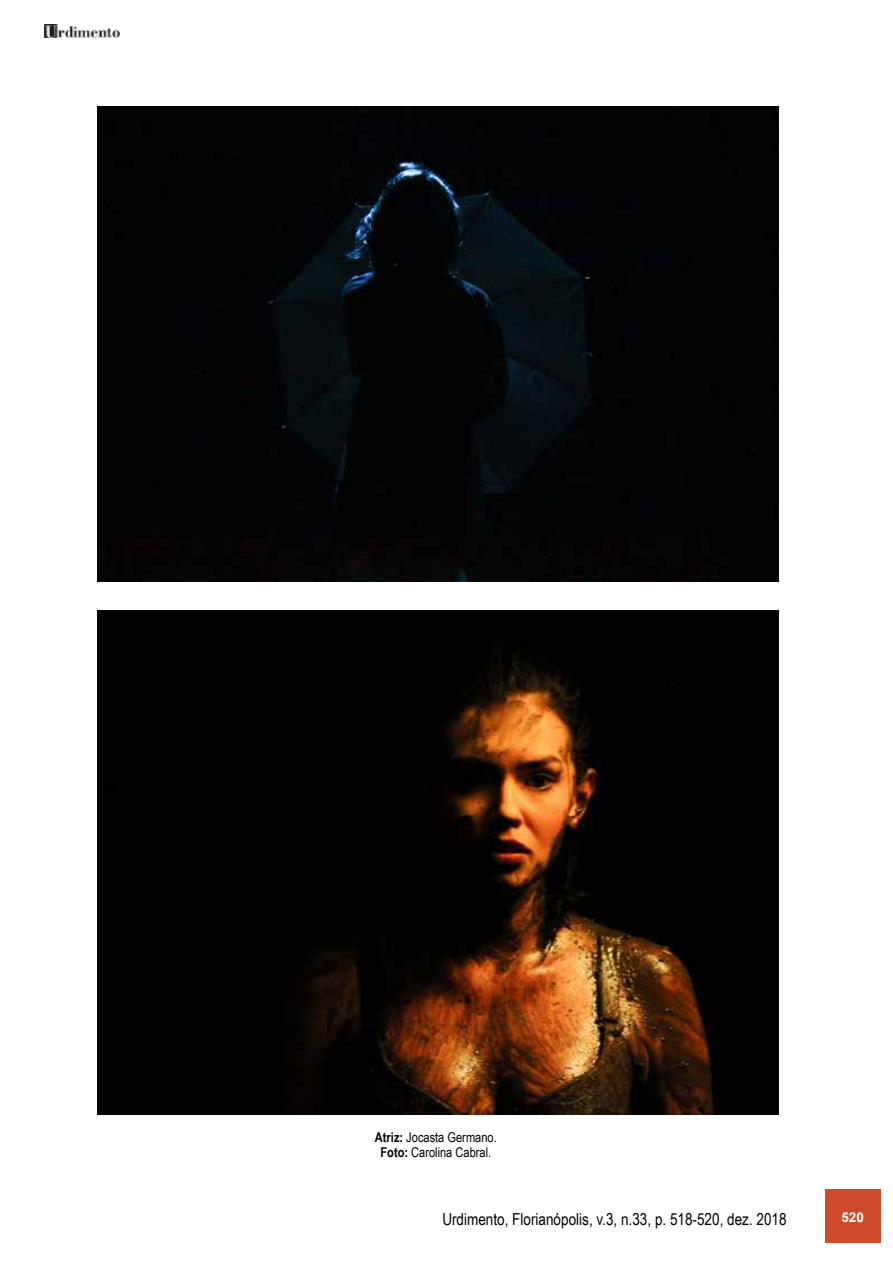
<style>
.page{position:relative;width:893px;height:1263px;background:#fff}
.page>*{position:absolute;margin:0;border:0;box-sizing:border-box;transform-origin:0 0}
.t1{font:16.5px "Arial Narrow";color:#000}
.t2{font:13.5px/15px "Arial Narrow";color:#000;text-align:center}
.t3{font:700 13.5px "Arial";color:#fff}
.s1{font-weight:700}
</style>
<div class="page">
<img style="left:45px;top:25px;width:75px;height:13px">
<div style="left:825px;top:1189px;width:55px;height:53px;background:#d04b2b"></div>
<img style="left:98px;top:107px;width:680px;height:474px">
<img style="left:98px;top:610px;width:680px;height:504px">
<p class="t2" style="left:375px;top:1129px;width:123px"><span class="s1">Atriz:</span> Jocasta Germano.<br><span class="s1">Foto:</span> Carolina Cabral.</p>
<p class="t1" style="left:442px;top:1206px;width:346px">Urdimento, Florianópolis, v.3, n.33, p. 518-520, dez. 2018</p>
<p class="t3" style="left:841px;top:1208px;width:24px">520</p>
</div>
